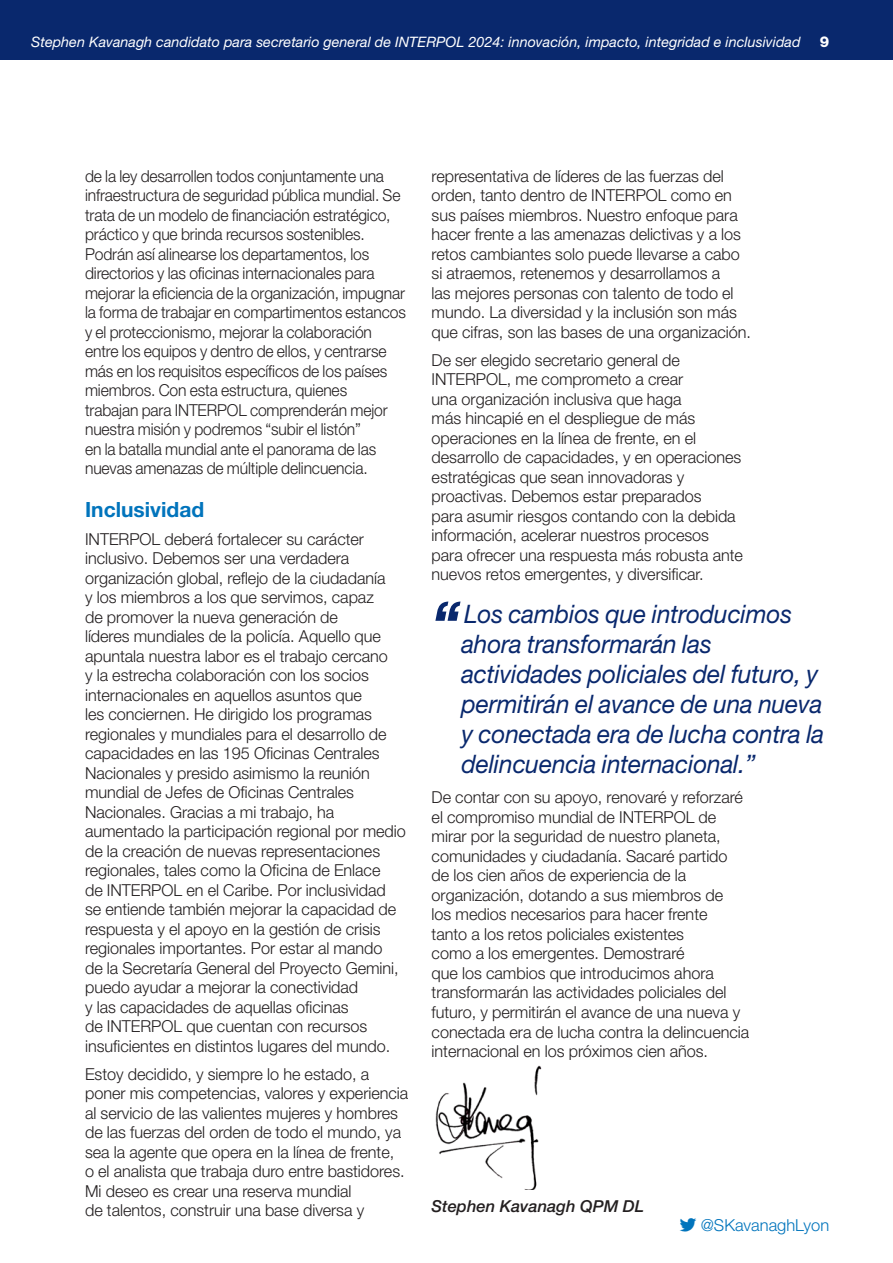
<style>
.page{position:relative;width:893px;height:1263px;background:#fff}
.page>*{position:absolute;margin:0;border:0;box-sizing:border-box;transform-origin:0 0}
.Pull_quote{font:italic 700 60px "Helvetica Neue LT Std";color:#09286d;scale:.96 1}
.Pull_quote-2{font:italic 25.5px/30px "Helvetica Neue LT Std";letter-spacing:-.005em;color:#09286d;scale:.96 1}
.Header_4{font:700 21px "Helvetica Neue LT Std";color:#0174bc}
.t1{font:300 16.5px/19.5px "Helvetica Neue LT Std";letter-spacing:-.005em;color:#231f20}
.t2{font:300 16.5px/19.5px "Helvetica Neue LT Std";letter-spacing:-.005em;color:#231f20;scale:.95 1}
.t3{font:italic 500 16.5px "Helvetica Neue LT Std";color:#231f20}
.t4{font:300 16.5px "Helvetica Neue LT Std";color:#0174bc}
.t5{font:800 15px "Helvetica Neue LT Std";color:#fff}
.t6{font:italic 14.4px "Helvetica Neue LT Std";color:#fff}
</style>
<div class="page">
<div style="left:0;top:0;width:893px;height:60px;background:#09286d"></div>
<img style="left:435px;top:1065px;width:107px;height:124px">
<p class="t6" style="left:31px;top:33px;width:771px">Stephen Kavanagh candidato para secretario general de INTERPOL 2024: innovación, impacto, integridad e inclusividad</p>
<p class="t5" style="left:820px;top:33px;width:11px">9</p>
<p class="t2" style="left:85px;top:166px;width:339px">de la ley desarrollen todos conjuntamente una infraestructura de seguridad pública mundial. Se trata de un modelo de financiación estratégico, práctico y que brinda recursos sostenibles.<br>Podrán así alinearse los departamentos, los directorios y las oficinas internacionales para mejorar la eficiencia de la organización, impugnar la forma de trabajar en compartimentos estancos y el proteccionismo, mejorar la colaboración entre los equipos y dentro de ellos, y centrarse más en los requisitos específicos de los países miembros. Con esta estructura, quienes<br>trabajan para INTERPOL comprenderán mejor nuestra misión y podremos “subir el listón”<br>en la batalla mundial ante el panorama de las nuevas amenazas de múltiple delincuencia.</p>
<p class="Header_4" style="left:85px;top:496px;width:121px">Inclusividad</p>
<p class="t1" style="left:85px;top:529px;width:322px">INTERPOL deberá fortalecer su carácter inclusivo. Debemos ser una verdadera organización global, reflejo de la ciudadanía<br>y los miembros a los que servimos, capaz<br>de promover la nueva generación de<br>líderes mundiales de la policía. Aquello que apuntala nuestra labor es el trabajo cercano<br>y la estrecha colaboración con los socios internacionales en aquellos asuntos que<br>les conciernen. He dirigido los programas regionales y mundiales para el desarrollo de capacidades en las 195 Oficinas Centrales Nacionales y presido asimismo la reunión mundial de Jefes de Oficinas Centrales Nacionales. Gracias a mi trabajo, ha aumentado la participación regional por medio de la creación de nuevas representaciones regionales, tales como la Oficina de Enlace<br>de INTERPOL en el Caribe. Por inclusividad se entiende también mejorar la capacidad de respuesta y el apoyo en la gestión de crisis regionales importantes. Por estar al mando<br>de la Secretaría General del Proyecto Gemini, puedo ayudar a mejorar la conectividad<br>y las capacidades de aquellas oficinas<br>de INTERPOL que cuentan con recursos insuficientes en distintos lugares del mundo.</p>
<p class="t1" style="left:85px;top:1064px;width:325px">Estoy decidido, y siempre lo he estado, a poner mis competencias, valores y experiencia al servicio de las valientes mujeres y hombres de las fuerzas del orden de todo el mundo, ya sea la agente que opera en la línea de frente,<br>o el analista que trabaja duro entre bastidores.<br>Mi deseo es crear una reserva mundial<br>de talentos, construir una base diversa y</p>
<p class="t1" style="left:432px;top:166px;width:321px">representativa de líderes de las fuerzas del orden, tanto dentro de INTERPOL como en sus países miembros. Nuestro enfoque para hacer frente a las amenazas delictivas y a los retos cambiantes solo puede llevarse a cabo si atraemos, retenemos y desarrollamos a<br>las mejores personas con talento de todo el mundo. La diversidad y la inclusión son más que cifras, son las bases de una organización.</p>
<p class="t1" style="left:432px;top:350px;width:313px">De ser elegido secretario general de INTERPOL, me comprometo a crear<br>una organización inclusiva que haga<br>más hincapié en el despliegue de más operaciones en la línea de frente, en el desarrollo de capacidades, y en operaciones estratégicas que sean innovadoras y proactivas. Debemos estar preparados<br>para asumir riesgos contando con la debida información, acelerar nuestros procesos para ofrecer una respuesta más robusta ante nuevos retos emergentes, y diversificar.</p>
<p class="Pull_quote" style="left:432px;top:586px;width:30px">“</p>
<p class="Pull_quote-2" style="left:461px;top:599px;width:380px">Los cambios que introducimos ahora transformarán las actividades policiales del futuro, y permitirán el avance de una nueva y conectada era de lucha contra la delincuencia internacional.”</p>
<p class="t1" style="left:432px;top:787px;width:319px">De contar con su apoyo, renovaré y reforzaré el compromiso mundial de INTERPOL de mirar por la seguridad de nuestro planeta, comunidades y ciudadanía. Sacaré partido de los cien años de experiencia de la organización, dotando a sus miembros de<br>los medios necesarios para hacer frente<br>tanto a los retos policiales existentes<br>como a los emergentes. Demostraré<br>que los cambios que introducimos ahora transformarán las actividades policiales del futuro, y permitirán el avance de una nueva y conectada era de lucha contra la delincuencia internacional en los próximos cien años.</p>
<p class="t3" style="left:432px;top:1197px;width:214px">Stephen Kavanagh QPM DL</p>
<p class="t4" style="left:680px;top:1215px;width:151px">▼▼▼ @SKavanaghLyon</p>
</div>
